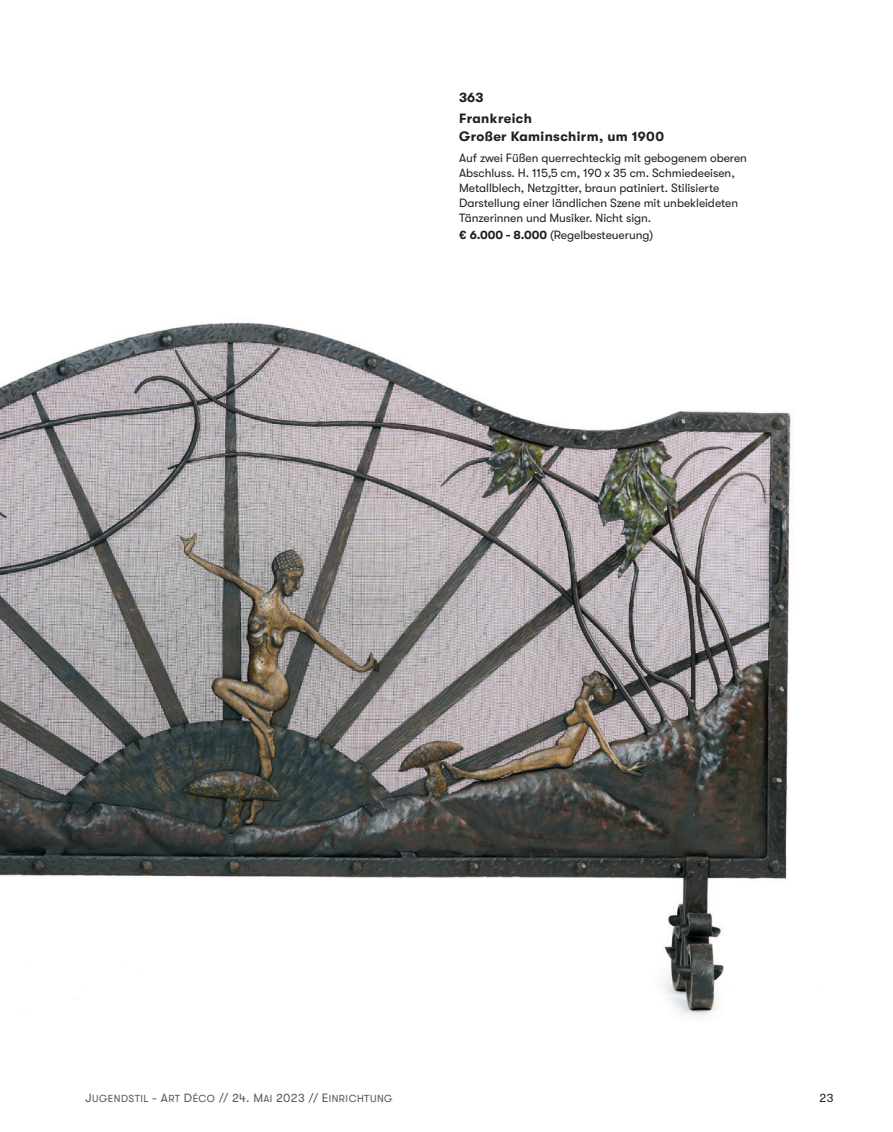
<style>
.page{position:relative;width:893px;height:1132px;background:#fff}
.page>*{position:absolute;margin:0;border:0;box-sizing:border-box;transform-origin:0 0}
.Objekt{font:700 13.5px "GT Walsheim";letter-spacing:.025em;color:#231f20}
.Hersteller{font:700 13.5px "GT Walsheim";letter-spacing:.025em;color:#231f20}
.Fließ_neu{font:12px/15px "GT Walsheim";letter-spacing:-.005em;color:#231f20}
.t1{font:12px "GT Walsheim Regular SC850";color:#231f20}
.t2{font:10.2px "GT Walsheim Regular SC850";letter-spacing:.045em;color:#57585a}
.s1{font-weight:700}
.s2{font-size:12px}
</style>
<div class="page">
<img style="left:0;top:322px;width:791px;height:695px">
<p class="Objekt" style="left:459px;top:90px;width:26px">363</p>
<p class="Hersteller" style="left:459px;top:111px;width:74px">Frankreich</p>
<p class="Objekt" style="left:459px;top:128px;width:206px">Großer Kaminschirm, um 1900</p>
<p class="Fließ_neu" style="left:459px;top:150px;width:289px">Auf zwei Füßen querrechteckig mit gebogenem oberen Abschluss. H. 115,5 cm, 190 x 35 cm. Schmiedeeisen, Metallblech, Netzgitter, braun patiniert. Stilisierte Darstellung einer ländlichen Szene mit unbekleideten Tänzerinnen und Musiker. Nicht sign.</p>
<p class="Fließ_neu" style="left:459px;top:227px;width:196px"><span class="s1">€ 6.000 - 8.000</span> (Regelbesteuerung)</p>
<p class="t2" style="left:85px;top:1092px;width:309px"><span class="s2">J</span>UGENDSTIL <span class="s2">- A</span>RT <span class="s2">D</span>ÉCO <span class="s2">// 24. M</span>AI <span class="s2">2023 // E</span> INRICHTUNG</p>
<p class="t1" style="left:819px;top:1090px;width:15px">23</p>
</div>
